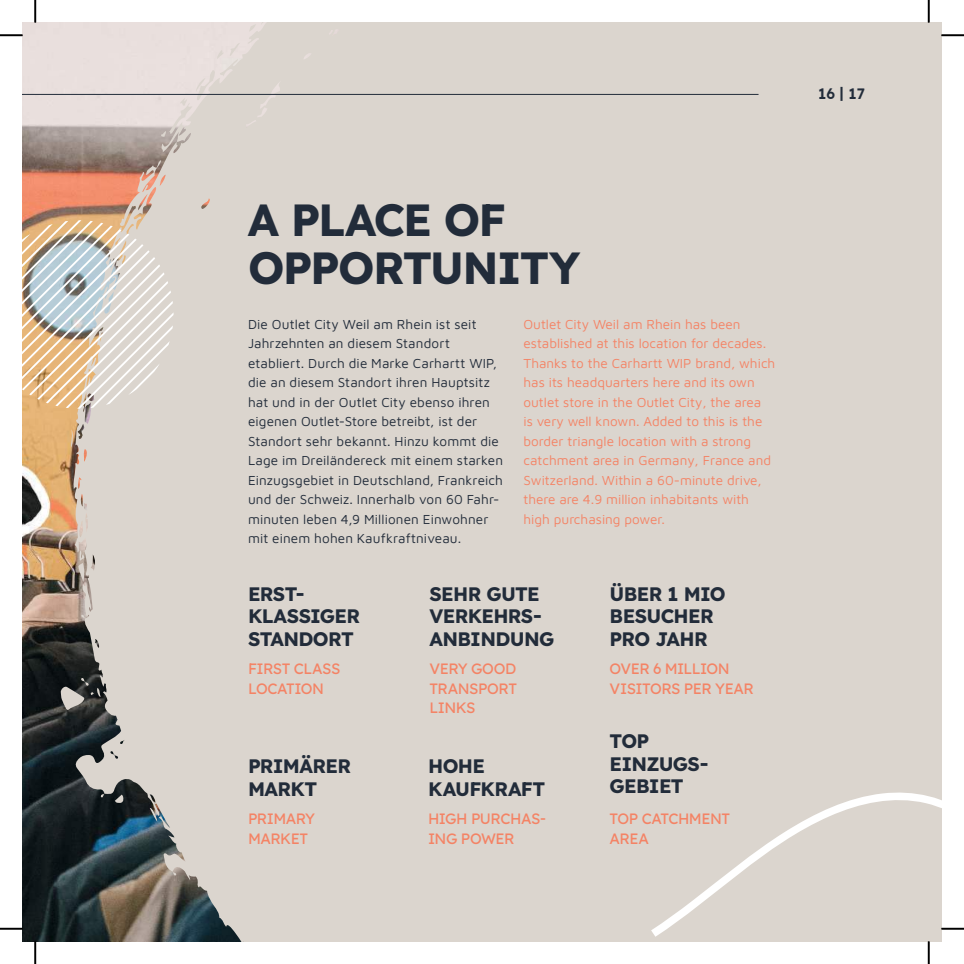
<style>
.page{position:relative;width:964px;height:964px;background:#fff}
.page>*{position:absolute;margin:0;border:0;box-sizing:border-box;transform-origin:0 0}
.t1{font:700 45px/48px "Lexend";letter-spacing:-.04em;color:#222c3a}
.t2{font:700 19.5px/22.5px "Lexend";letter-spacing:-.035em;color:#222c3a}
.t3{font:15px/19.5px "Lexend";letter-spacing:-.035em;color:#f48365}
.t4{font:600 15px "Lexend";color:#222c3a}
.t5{font:13.5px/19.5px "Maven Pro";letter-spacing:.01em;color:#222c3a}
.t6{font:13.5px/19.5px "Maven Pro";color:#f48365}
</style>
<div class="page">
<img style="left:22px;top:22px;width:50px;height:919px">
<div style="left:72px;top:22px;width:869px;height:919px;background:#dbd5ce"></div>
<svg style="left:115px;top:794px;width:9px;height:9px"></svg>
<svg style="left:81px;top:614px;width:5px;height:5px"></svg>
<svg style="left:101px;top:793px;width:4px;height:4px"></svg>
<svg style="left:172px;top:871px;width:5px;height:5px"></svg>
<svg style="left:249px;top:24px;width:7px;height:8px"></svg>
<svg style="left:216px;top:43px;width:24px;height:16px"></svg>
<svg style="left:60px;top:677px;width:41px;height:33px"></svg>
<svg style="left:150px;top:806px;width:7px;height:15px"></svg>
<svg style="left:161px;top:70px;width:55px;height:68px;background:#e1d8d4"></svg>
<svg style="left:71px;top:430px;width:2px;height:17px"></svg>
<svg style="left:78px;top:549px;width:7px;height:33px"></svg>
<div style="left:651px;top:790px;width:290px;height:151px;background:#dbd5ce"></div>
<svg style="left:22px;top:220px;width:151px;height:188px;background:#d7ccbe"></svg>
<hr style="left:22px;top:94px;width:736px;height:1px;background:#222c3a">
<hr style="left:0;top:34px;width:23px;height:2px;background:#000">
<hr style="left:941px;top:34px;width:22px;height:2px;background:#000">
<hr style="left:0;top:927px;width:23px;height:2px;background:#000">
<hr style="left:941px;top:927px;width:22px;height:2px;background:#000">
<hr style="left:34px;top:0;width:2px;height:22px;background:#000">
<hr style="left:34px;top:941px;width:2px;height:22px;background:#000">
<hr style="left:927px;top:0;width:2px;height:22px;background:#000">
<hr style="left:927px;top:941px;width:2px;height:22px;background:#000">
<h1 class="t1" style="left:248px;top:196px;width:333px">A PLACE OF<br>OPPORTUNITY</h1>
<p class="t5" style="left:248px;top:315px;width:256px">Die Outlet City Weil am Rhein ist seit Jahrzehnten an diesem Standort etabliert. Durch die Marke Carhartt WIP, die an diesem Standort ihren Hauptsitz hat und in der Outlet City ebenso ihren eigenen Outlet-Store betreibt, ist der Standort sehr bekannt. Hinzu kommt die Lage im Dreiländereck mit einem starken Einzugsgebiet in Deutschland, Frankreich und der Schweiz. Innerhalb von 60 Fahr&shy;minuten leben 4,9 Millionen Einwohner mit einem hohen Kaufkraftniveau.</p>
<p class="t6" style="left:523px;top:315px;width:253px">Outlet City Weil am Rhein has been established at this location for decades.<br>Thanks to the Carhartt WIP brand, which has its headquarters here and its own outlet store in the Outlet City, the area<br>is very well known. Added to this is the border triangle location with a strong catchment area in Germany, France and Switzerland. Within a 60-minute drive, there are 4.9 million inhabitants with high purchasing power.</p>
<h2 class="t2" style="left:248px;top:581px;width:114px">ERST-<br>KLASSIGER<br>STANDORT</h2>
<p class="t3" style="left:248px;top:659px;width:94px">FIRST CLASS<br>LOCATION</p>
<h2 class="t2" style="left:248px;top:755px;width:105px">PRIMÄRER<br>MARKT</h2>
<p class="t3" style="left:248px;top:809px;width:69px">PRIMARY<br>MARKET</p>
<h2 class="t2" style="left:429px;top:582px;width:126px">SEHR GUTE<br>VERKEHRS-<br>ANBINDUNG</h2>
<p class="t3" style="left:429px;top:659px;width:89px;text-align:justify">VERY GOOD TRANSPORT LINKS</p>
<h2 class="t2" style="left:428px;top:755px;width:119px">HOHE<br>KAUFKRAFT</h2>
<p class="t3" style="left:428px;top:809px;width:119px">HIGH PURCHAS-<br>ING POWER</p>
<h2 class="t2" style="left:609px;top:582px;width:117px">ÜBER 1 MIO<br>BESUCHER<br>PRO JAHR</h2>
<p class="t3" style="left:609px;top:659px;width:146px">OVER 6 MILLION<br>VISITORS PER YEAR</p>
<h2 class="t2" style="left:609px;top:729px;width:100px">TOP<br>EINZUGS-<br>GEBIET</h2>
<p class="t3" style="left:609px;top:809px;width:122px">TOP CATCHMENT<br>AREA</p>
<p class="t4" style="left:818px;top:85px;width:48px">16 | 17</p>
</div>
